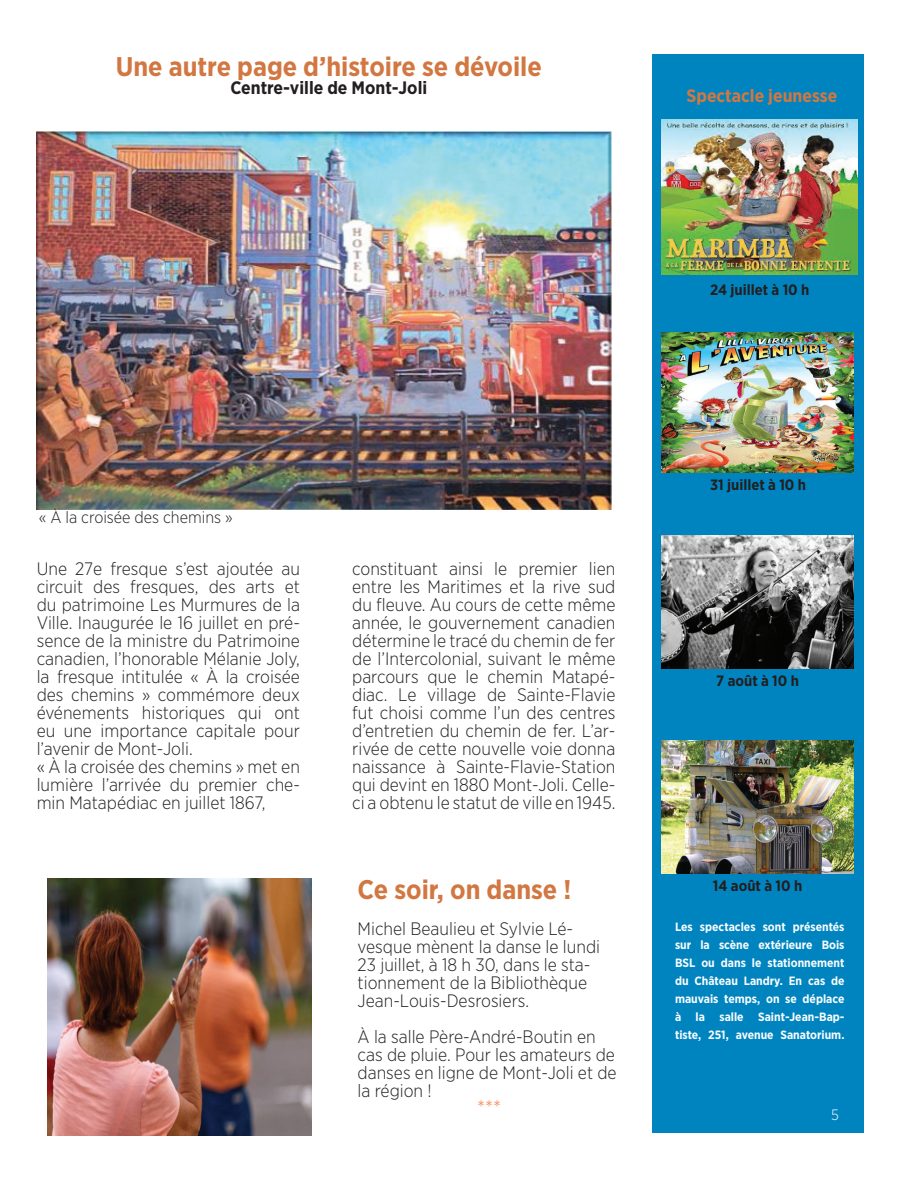
<style>
.page{position:relative;width:918px;height:1188px;background:#fff}
.page>*{position:absolute;margin:0;border:0;box-sizing:border-box;transform-origin:0 0}
.t1{font:700 27px "Gotham Narrow";color:#d27741}
.t2{font:300 21px "Gotham Narrow";color:#f47d48}
.t3{font:300 18px/18px "Gotham Narrow";color:#231f20}
.t4{font:700 18px "Gotham Narrow";color:#231f20}
.t5{font:700 18px "Gotham Narrow";color:#d27741}
.t6{font:300 16.5px "Gotham Narrow";color:#231f20}
.t7{font:700 15px "Gotham Narrow";color:#231f20}
.t8{font:300 15px "Gotham Narrow";color:#fff}
.t9{font:700 12px/18px "Gotham Narrow";color:#f9fcfe;text-align:justify}
</style>
<div class="page">
<div style="left:652px;top:55px;width:211px;height:1078px;background:#0084c0"></div>
<img style="left:662px;top:120px;width:195px;height:155px">
<img style="left:37px;top:132px;width:574px;height:378px">
<img style="left:48px;top:879px;width:263px;height:256px">
<img style="left:662px;top:333px;width:191px;height:139px">
<img style="left:662px;top:536px;width:191px;height:133px">
<img style="left:662px;top:741px;width:191px;height:133px">
<h1 class="t1" style="left:116px;top:50px;width:428px">Une autre page d’histoire se dévoile</h1>
<p class="t4" style="left:230px;top:76px;width:198px">Centre-ville de Mont-Joli</p>
<p class="t5" style="left:687px;top:84px;width:152px">Spectacle jeunesse</p>
<p class="t7" style="left:710px;top:280px;width:101px">24 juillet à 10 h</p>
<p class="t6" style="left:39px;top:507px;width:195px">« À la croisée des chemins »</p>
<p class="t3" style="left:37px;top:559px;width:265px">Une 27e fresque s’est ajoutée au circuit des fresques, des arts et du patrimoine Les Murmures de la<br>Ville. Inaugurée le 16 juillet en pré&shy;sence de la ministre du Patrimoine canadien, l’honorable Mélanie Joly, la fresque intitulée « À la croisée des chemins » commémore deux événements historiques qui ont eu une importance capitale pour l’avenir de Mont-Joli.<br>« À la croisée des chemins » met en lumière l’arrivée du premier che&shy;min Matapédiac en juillet 1867,</p>
<p class="t3" style="left:352px;top:559px;width:265px;text-align:justify">constituant ainsi le premier lien entre les Maritimes et la rive sud du fleuve. Au cours de cette même année, le gouvernement canadien détermine le tracé du chemin de fer de l’Intercolonial, suivant le même parcours que le chemin Matapé&shy;diac. Le village de Sainte-Flavie fut choisi comme l’un des centres d’entretien du chemin de fer. L’ar&shy;rivée de cette nouvelle voie donna naissance à Sainte-Flavie-Station qui devint en 1880 Mont-Joli. Celle&shy;ci a obtenu le statut de ville en 1945.</p>
<h1 class="t1" style="left:358px;top:872px;width:215px">Ce soir, on danse !</h1>
<p class="t3" style="left:358px;top:919px;width:244px">Michel Beaulieu et Sylvie Lé&shy;vesque mènent la danse le lundi<br>23 juillet, à 18 h 30, dans le sta&shy;tionnement de la Bibliothèque<br>Jean-Louis-Desrosiers.</p>
<p class="t3" style="left:358px;top:1027px;width:261px">À la salle Père-André-Boutin en cas de pluie. Pour les amateurs de danses en ligne de Mont-Joli et de la région !</p>
<p class="t2" style="left:477px;top:1095px;width:26px">***</p>
<p class="t7" style="left:710px;top:476px;width:97px">31 juillet à 10 h</p>
<p class="t7" style="left:716px;top:671px;width:84px">7 août à 10 h</p>
<p class="t7" style="left:713px;top:876px;width:91px">14 août à 10 h</p>
<p class="t9" style="left:675px;top:918px;width:171px">Les spectacles sont présentés sur la scène extérieure Bois BSL ou dans le stationnement du Château Landry. En cas de mauvais temps, on se déplace à la salle Saint-Jean-Bap&shy;tiste, 251, avenue Sanatorium.</p>
<p class="t8" style="left:831px;top:1105px;width:9px">5</p>
</div>
